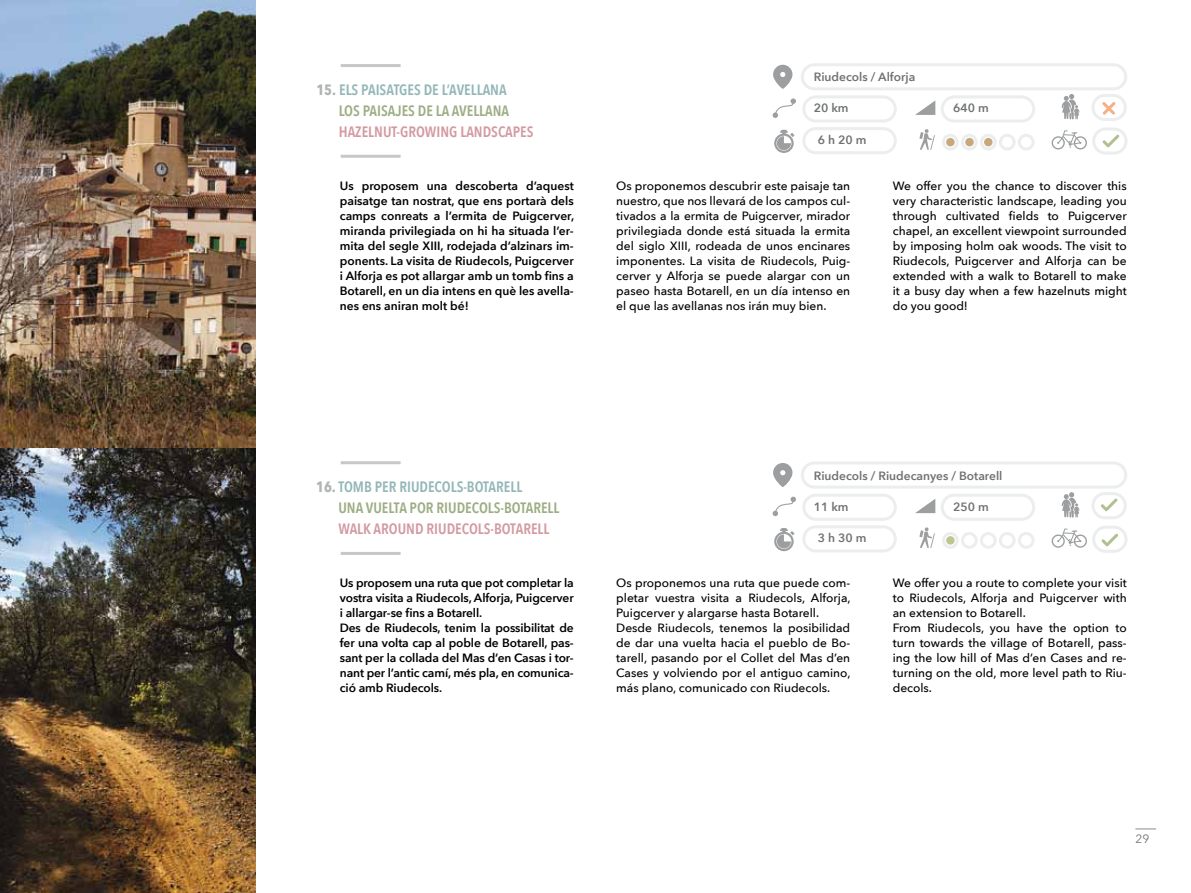
<style>
.page{position:relative;width:1191px;height:893px;background:#fff}
.page>*{position:absolute;margin:0;border:0;box-sizing:border-box;transform-origin:0 0}
.t1{font:600 15px "Avenir Next Condensed";color:#d399a1}
.t2{font:600 15px "Avenir Next Condensed";color:#9dad84}
.t3{font:600 15px "Avenir Next Condensed";color:#93b6b7}
.t4{font:500 12px/15px "Avenir Next";color:#000;text-align:justify}
.t5{font:600 12px/15px "Avenir Next";letter-spacing:-.01em;color:#000;text-align:justify}
.t6{font:600 12px "Avenir Next";color:#707172}
.t7{font:12px "Avenir Next";color:#707172}
.s1{font-weight:700;color:#b1b3b4}
.s2{font-weight:700;color:#fff}
</style>
<div class="page">
<hr style="left:1135px;top:828px;width:21px;height:2px;background:#b1b3b4">
<hr style="left:341px;top:64px;width:59px;height:3px;background:#c6c7c8">
<hr style="left:341px;top:155px;width:59px;height:3px;background:#c6c7c8">
<hr style="left:341px;top:461px;width:59px;height:3px;background:#c6c7c8">
<hr style="left:341px;top:552px;width:59px;height:3px;background:#c6c7c8">
<svg style="left:772px;top:63px;width:355px;height:92px"></svg>
<div style="left:946px;top:138px;width:8px;height:8px;background:#c8a77f;border-radius:50%"></div>
<div style="left:965px;top:138px;width:8px;height:8px;background:#c8a77f;border-radius:50%"></div>
<div style="left:984px;top:138px;width:8px;height:8px;background:#c8a77f;border-radius:50%"></div>
<svg style="left:772px;top:462px;width:355px;height:91px"></svg>
<div style="left:946px;top:536px;width:8px;height:9px;background:#bfc590;border-radius:50%"></div>
<img style="left:0;top:0;width:255px;height:893px">
<p class="t3" style="left:316px;top:77px;width:192px"><span class="s1">15.</span> ELS PAISATGES DE L’AVELLANA</p>
<p class="t2" style="left:316px;top:98px;width:194px"><span class="s2">01.</span> LOS PAISAJES DE LA AVELLANA</p>
<p class="t1" style="left:316px;top:119px;width:219px"><span class="s2">01.</span> HAZELNUT-GROWING LANDSCAPES</p>
<p class="t6" style="left:813px;top:67px;width:103px">Riudecols / Alforja</p>
<p class="t6" style="left:813px;top:98px;width:36px">20 km</p>
<p class="t6" style="left:817px;top:130px;width:50px">6 h 20 m</p>
<p class="t6" style="left:953px;top:98px;width:37px">640 m</p>
<p class="t5" style="left:340px;top:178px;width:236px">Us proposem una descoberta d’aquest paisatge tan nostrat, que ens portarà dels camps conreats a l’ermita de Puigcerver, miranda privilegiada on hi ha situada l’er&shy;mita del segle XIII, rodejada d’alzinars im&shy;ponents. La visita de Riudecols, Puigcerver i Alforja es pot allargar amb un tomb fins a Botarell, en un dia intens en què les avella&shy;nes ens aniran molt bé!</p>
<p class="t4" style="left:616px;top:178px;width:235px">Os proponemos descubrir este paisaje tan nuestro, que nos llevará de los campos cul&shy;tivados a la ermita de Puigcerver, mirador privilegiada donde está situada la ermita del siglo XIII, rodeada de unos encinares imponentes. La visita de Riudecols, Puig&shy;cerver y Alforja se puede alargar con un paseo hasta Botarell, en un día intenso en el que las avellanas nos irán muy bien.</p>
<p class="t4" style="left:892px;top:178px;width:235px">We offer you the chance to discover this very characteristic landscape, leading you through cultivated fields to Puigcerver chapel, an excellent viewpoint surrounded by imposing holm oak woods. The visit to Riudecols, Puigcerver and Alforja can be extended with a walk to Botarell to make it a busy day when a few hazelnuts might do you good!</p>
<p class="t3" style="left:316px;top:474px;width:208px"><span class="s1">16.</span> TOMB PER RIUDECOLS-BOTARELL</p>
<p class="t2" style="left:316px;top:495px;width:245px"><span class="s2">01.</span> UNA VUELTA POR RIUDECOLS-BOTARELL</p>
<p class="t1" style="left:316px;top:516px;width:235px"><span class="s2">01.</span> WALK AROUND RIUDECOLS-BOTARELL</p>
<p class="t6" style="left:813px;top:465px;width:190px">Riudecols / Riudecanyes / Botarell</p>
<p class="t6" style="left:813px;top:496px;width:36px">11 km</p>
<p class="t6" style="left:817px;top:528px;width:50px">3 h 30 m</p>
<p class="t6" style="left:953px;top:496px;width:37px">250 m</p>
<p class="t5" style="left:340px;top:575px;width:235px;text-align:left">Us proposem una ruta que pot completar la vostra visita a Riudecols, Alforja, Puigcerver i allargar-se fins a Botarell.<br>Des de Riudecols, tenim la possibilitat de fer una volta cap al poble de Botarell, pas&shy;sant per la collada del Mas d’en Casas i tor&shy;nant per l’antic camí, més pla, en comunica&shy;ció amb Riudecols.</p>
<p class="t4" style="left:616px;top:575px;width:236px;text-align:left">Os proponemos una ruta que puede com&shy;pletar vuestra visita a Riudecols, Alforja, Puigcerver y alargarse hasta Botarell.<br>Desde Riudecols, tenemos la posibilidad de dar una vuelta hacia el pueblo de Bo&shy;tarell, pasando por el Collet del Mas d’en Cases y volviendo por el antiguo camino, más plano, comunicado con Riudecols.</p>
<p class="t4" style="left:892px;top:575px;width:235px;text-align:left">We offer you a route to complete your visit to Riudecols, Alforja and Puigcerver with an extension to Botarell.<br>From Riudecols, you have the option to turn towards the village of Botarell, pass&shy;ing the low hill of Mas d’en Cases and re&shy;turning on the old, more level path to Riu&shy;decols.</p>
<p class="t7" style="left:1135px;top:829px;width:15px">29</p>
</div>
